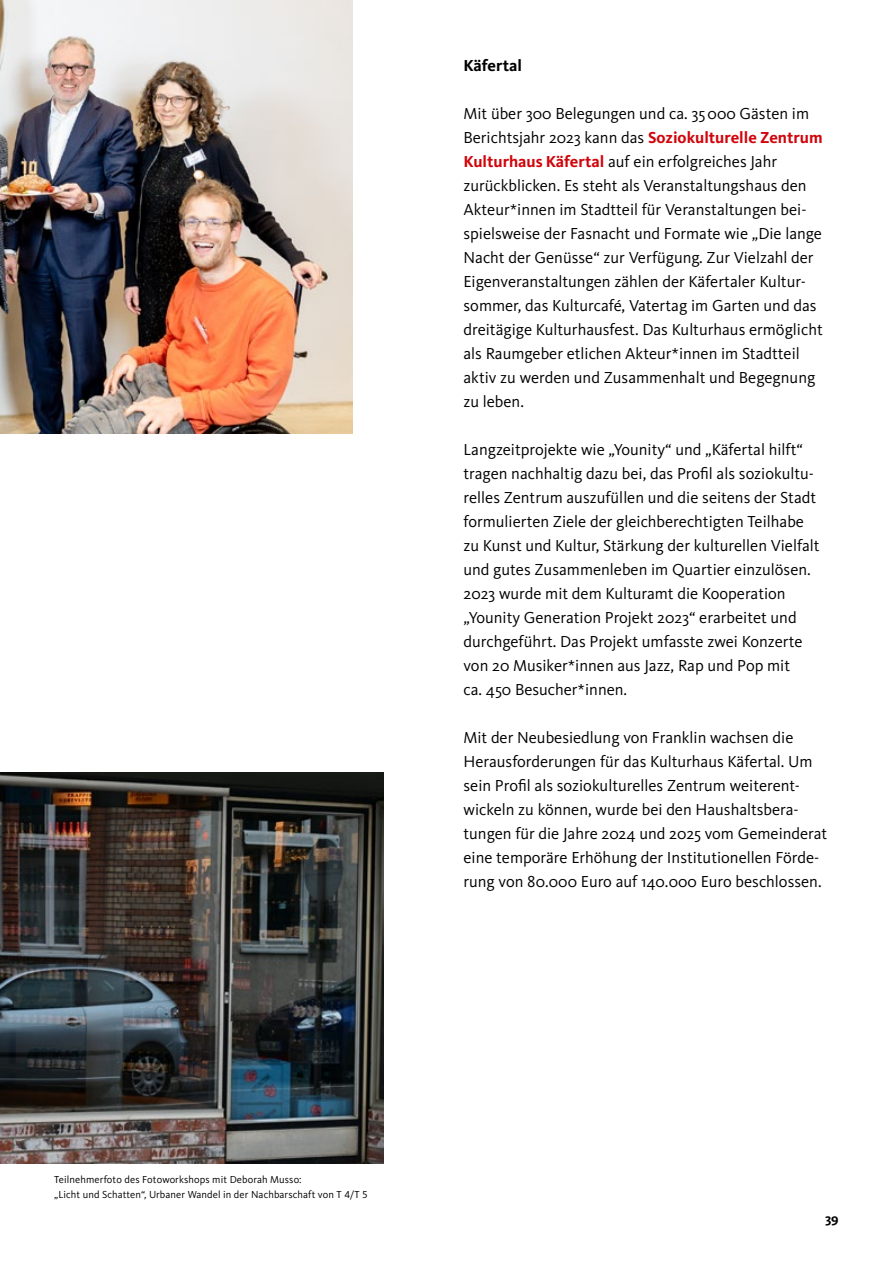
<style>
.page{position:relative;width:893px;height:1263px;background:#fff}
.page>*{position:absolute;margin:0;border:0;box-sizing:border-box;transform-origin:0 0}
.t1{font:16.5px/24px "Kievit Pro";color:#000}
.t2{font:700 16.5px "Kievit Pro";color:#000}
.t3{font:700 13.5px "Kievit Pro";color:#000}
.t4{font:10.5px/15px "Kievit Pro";letter-spacing:.01em;color:#000}
.s1{font-weight:700;color:#d1050c}
</style>
<div class="page">
<img style="left:0;top:772px;width:383px;height:392px">
<img style="left:0;top:0;width:353px;height:433px">
<p class="t2" style="left:463px;top:55px;width:60px">Käfertal</p>
<p class="t1" style="left:463px;top:101px;width:361px">Mit über 300 Belegungen und ca. 35000 Gästen im Berichtsjahr 2023 kann das <span class="s1">Soziokulturelle Zentrum Kulturhaus Käfertal</span> auf ein erfolgreiches Jahr zurückblicken. Es steht als Veranstaltungshaus den Akteur*innen im Stadtteil für Veranstaltungen bei&shy;spielsweise der Fasnacht und Formate wie „Die lange Nacht der Genüsse“ zur Verfügung. Zur Vielzahl der Eigenveranstaltungen zählen der Käfertaler Kultur&shy;sommer, das Kulturcafé, Vatertag im Garten und das dreitägige Kulturhausfest. Das Kulturhaus ermöglicht als Raumgeber etlichen Akteur*innen im Stadtteil aktiv zu werden und Zusammenhalt und Begegnung zu leben.</p>
<p class="t1" style="left:463px;top:437px;width:357px">Langzeitprojekte wie „Younity“ und „Käfertal hilft“ tragen nachhaltig dazu bei, das Profil als soziokultu&shy;relles Zentrum auszufüllen und die seitens der Stadt formulierten Ziele der gleichberechtigten Teilhabe zu Kunst und Kultur, Stärkung der kulturellen Vielfalt und gutes Zusammenleben im Quartier einzulösen.<br>2023 wurde mit dem Kulturamt die Kooperation „Younity Generation Projekt 2023“ erarbeitet und durchgeführt. Das Projekt umfasste zwei Konzerte von 20 Musiker*innen aus Jazz, Rap und Pop mit<br>ca. 450 Besucher*innen.</p>
<p class="t1" style="left:463px;top:725px;width:365px">Mit der Neubesiedlung von Franklin wachsen die Herausforderungen für das Kulturhaus Käfertal. Um sein Profil als soziokulturelles Zentrum weiterent&shy;wickeln zu können, wurde bei den Haushaltsbera&shy;tungen für die Jahre 2024 und 2025 vom Gemeinderat eine temporäre Erhöhung der Institutionellen Förde&shy;rung von 80.000 Euro auf 140.000 Euro beschlossen.</p>
<p class="t4" style="left:54px;top:1172px;width:315px">Teilnehmerfoto des Fotoworkshops mit Deborah Musso:<br>„Licht und Schatten“, Urbaner Wandel in der Nachbarschaft von T 4/T 5</p>
<p class="t3" style="left:825px;top:1210px;width:15px">39</p>
</div>
